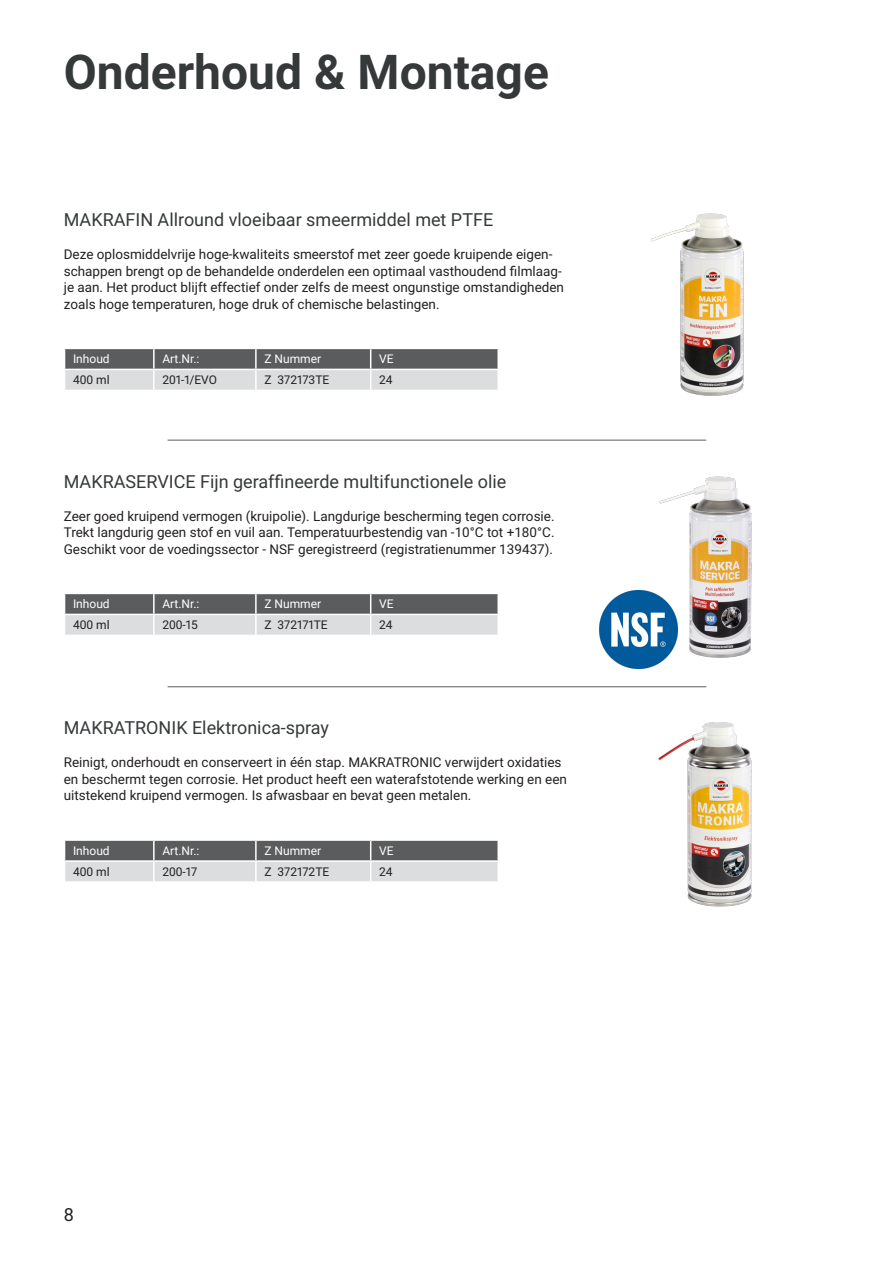
<style>
.page{position:relative;width:893px;height:1263px;background:#fff}
.page>*{position:absolute;margin:0;border:0;box-sizing:border-box;transform-origin:0 0}
.t1{font:700 48px "Roboto";color:#35393a}
.t2{font:18px "Roboto";color:#35393a}
.t3{font:18px "Roboto";color:#231f20}
.t4{font:13.5px/16.5px "Roboto";color:#231f20}
.t5{font:12px "Roboto";color:#fff}
.t6{font:12px "Roboto";color:#231f20}
</style>
<div class="page">
<svg style="left:64px;top:593px;width:434px;height:42px;background:#a3a4a6"></svg>
<hr style="left:497px;top:615px;width:2px;height:20px;background:#fff">
<img style="left:659px;top:476px;width:93px;height:182px">
<svg style="left:64px;top:840px;width:435px;height:41px;background:#a1a3a4"></svg>
<img style="left:658px;top:722px;width:94px;height:185px">
<svg style="left:64px;top:348px;width:434px;height:42px;background:#a3a4a6"></svg>
<hr style="left:497px;top:370px;width:2px;height:20px;background:#fff">
<img style="left:650px;top:213px;width:94px;height:183px">
<hr style="left:168px;top:440px;width:538px;height:1px;background:#5a5c5d">
<hr style="left:168px;top:686px;width:538px;height:1px;background:#5a5c5d">
<img style="left:600px;top:591px;width:77px;height:77px">
<p class="t1" style="left:64px;top:38px;width:487px">Onderhoud &amp; Montage</p>
<p class="t2" style="left:64px;top:207px;width:431px">MAKRAFIN Allround vloeibaar smeermiddel met PTFE</p>
<p class="t4" style="left:64px;top:246px;width:502px">Deze oplosmiddelvrije hoge-kwaliteits smeerstof met zeer goede kruipende eigen&shy;schappen brengt op de behandelde onderdelen een optimaal vasthoudend filmlaag&shy;je aan. Het product blijft effectief onder zelfs de meest ongunstige omstandigheden zoals hoge temperaturen, hoge druk of chemische belastingen.</p>
<p class="t5" style="left:73px;top:351px;width:38px">Inhoud</p>
<p class="t5" style="left:162px;top:351px;width:39px">Art.Nr.:</p>
<p class="t5" style="left:264px;top:351px;width:58px">Z Nummer</p>
<p class="t5" style="left:379px;top:351px;width:16px">VE</p>
<p class="t6" style="left:73px;top:372px;width:38px">400 ml</p>
<p class="t6" style="left:162px;top:372px;width:56px">201-1/EVO</p>
<p class="t6" style="left:264px;top:372px;width:66px">Z 372173TE</p>
<p class="t6" style="left:379px;top:372px;width:15px">24</p>
<p class="t2" style="left:64px;top:469px;width:444px">MAKRASERVICE Fijn geraffineerde multifunctionele olie</p>
<p class="t4" style="left:64px;top:507px;width:492px;text-align:justify">Zeer goed kruipend vermogen (kruipolie). Langdurige bescherming tegen corrosie.<br>Trekt langdurig geen stof en vuil aan. Temperatuurbestendig van -10°C tot +180°C.<br>Geschikt voor de voedingssector - NSF geregistreerd (registratienummer 139437).</p>
<p class="t5" style="left:73px;top:596px;width:38px">Inhoud</p>
<p class="t5" style="left:162px;top:596px;width:39px">Art.Nr.:</p>
<p class="t5" style="left:264px;top:596px;width:58px">Z Nummer</p>
<p class="t5" style="left:379px;top:596px;width:16px">VE</p>
<p class="t6" style="left:73px;top:617px;width:38px">400 ml</p>
<p class="t6" style="left:162px;top:617px;width:37px">200-15</p>
<p class="t6" style="left:264px;top:617px;width:65px">Z 372171TE</p>
<p class="t6" style="left:379px;top:617px;width:15px">24</p>
<p class="t2" style="left:64px;top:715px;width:267px">MAKRATRONIK Elektronica-spray</p>
<p class="t4" style="left:64px;top:754px;width:505px">Reinigt, onderhoudt en conserveert in één stap. MAKRATRONIC verwijdert oxidaties en beschermt tegen corrosie. Het product heeft een waterafstotende werking en een uitstekend kruipend vermogen. Is afwasbaar en bevat geen metalen.</p>
<p class="t5" style="left:73px;top:842px;width:38px">Inhoud</p>
<p class="t5" style="left:162px;top:842px;width:39px">Art.Nr.:</p>
<p class="t5" style="left:264px;top:842px;width:58px">Z Nummer</p>
<p class="t5" style="left:379px;top:842px;width:16px">VE</p>
<p class="t6" style="left:73px;top:863px;width:38px">400 ml</p>
<p class="t6" style="left:162px;top:863px;width:36px">200-17</p>
<p class="t6" style="left:264px;top:863px;width:66px">Z 372172TE</p>
<p class="t6" style="left:379px;top:863px;width:15px">24</p>
<h2 class="t3" style="left:64px;top:1202px;width:12px">8</h2>
</div>
